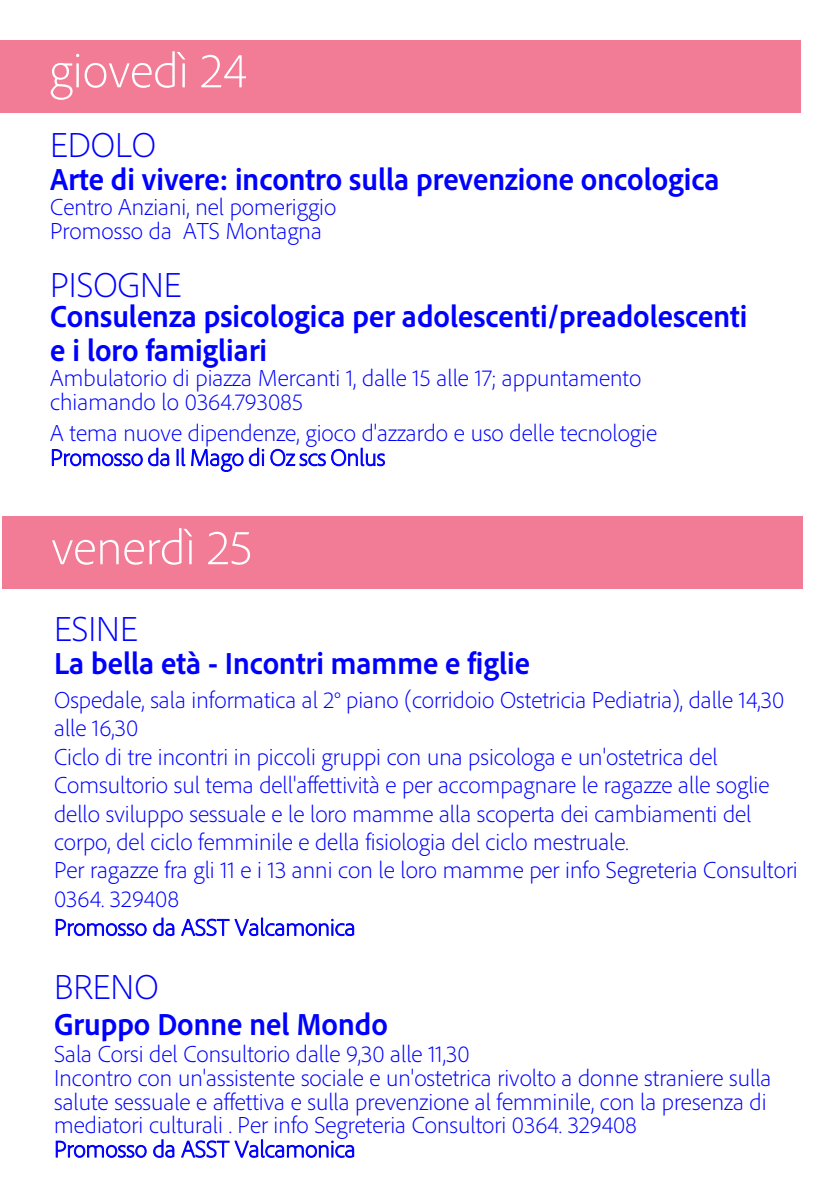
<style>
.page{position:relative;width:840px;height:1191px;background:#fff}
.page>*{position:absolute;margin:0;border:0;box-sizing:border-box;transform-origin:0 0}
.t1{font:300 50px "Adobe Clean";color:#fff}
.t2{font:300 36px "Adobe Clean";color:#00f}
.t3{font:700 semi-condensed 32px/34px "Adobe Clean";color:#00f}
.t4{font:300 24px/28.4px "Adobe Clean";color:#00f}
</style>
<div class="page">
<div style="left:0;top:40px;width:799px;height:72px;background:#f27b96"></div>
<div style="left:3px;top:516px;width:799px;height:72px;background:#f27b96"></div>
<h1 class="t1" style="left:49px;top:39px;width:199px">giovedì 24</h1>
<h2 class="t2" style="left:50px;top:122px;width:107px">EDOLO</h2>
<h3 class="t3" style="left:50px;top:161px;width:670px">Arte di vivere: incontro sulla prevenzione oncologica</h3>
<p class="t4" style="left:50px;top:194px;width:287px;line-height:24px">Centro Anziani, nel pomeriggio<br>Promosso da ATS Montagna</p>
<h2 class="t2" style="left:50px;top:262px;width:133px">PISOGNE</h2>
<h3 class="t3" style="left:50px;top:299px;width:698px">Consulenza psicologica per adolescenti/preadolescenti e i loro famigliari</h3>
<p class="t4" style="left:50px;top:365px;width:592px;line-height:24px">Ambulatorio di piazza Mercanti 1, dalle 15 alle 17; appuntamento chiamando lo 0364.793085</p>
<p class="t4" style="left:50px;top:420px;width:608px;line-height:24.2px">A tema nuove dipendenze, gioco d'azzardo e uso delle tecnologie<br>Promosso da Il Mago di Oz scs Onlus</p>
<h1 class="t1" style="left:51px;top:516px;width:202px">venerdì 25</h1>
<h2 class="t2" style="left:54px;top:606px;width:85px">ESINE</h2>
<h3 class="t3" style="left:54px;top:645px;width:477px">La bella età - Incontri mamme e figlie</h3>
<p class="t4" style="left:54px;top:685px;width:744px">Ospedale, sala informatica al 2° piano (corridoio Ostetricia Pediatria), dalle 14,30 alle 16,30<br>Ciclo di tre incontri in piccoli gruppi con una psicologa e un'ostetrica del Comsultorio sul tema dell'affettività e per accompagnare le ragazze alle soglie dello sviluppo sessuale e le loro mamme alla scoperta dei cambiamenti del corpo, del ciclo femminile e della fisiologia del ciclo mestruale.<br>Per ragazze fra gli 11 e i 13 anni con le loro mamme per info Segreteria Consultori 0364. 329408<br>Promosso da ASST Valcamonica</p>
<h2 class="t2" style="left:54px;top:964px;width:106px">BRENO</h2>
<h3 class="t3" style="left:54px;top:1006px;width:335px">Gruppo Donne nel Mondo</h3>
<p class="t4" style="left:54px;top:1041px;width:718px;line-height:23.8px">Sala Corsi del Consultorio dalle 9,30 alle 11,30<br>Incontro con un'assistente sociale e un'ostetrica rivolto a donne straniere sulla salute sessuale e affettiva e sulla prevenzione al femminile, con la presenza di mediatori culturali . Per info Segreteria Consultori 0364. 329408<br>Promosso da ASST Valcamonica</p>
</div>
